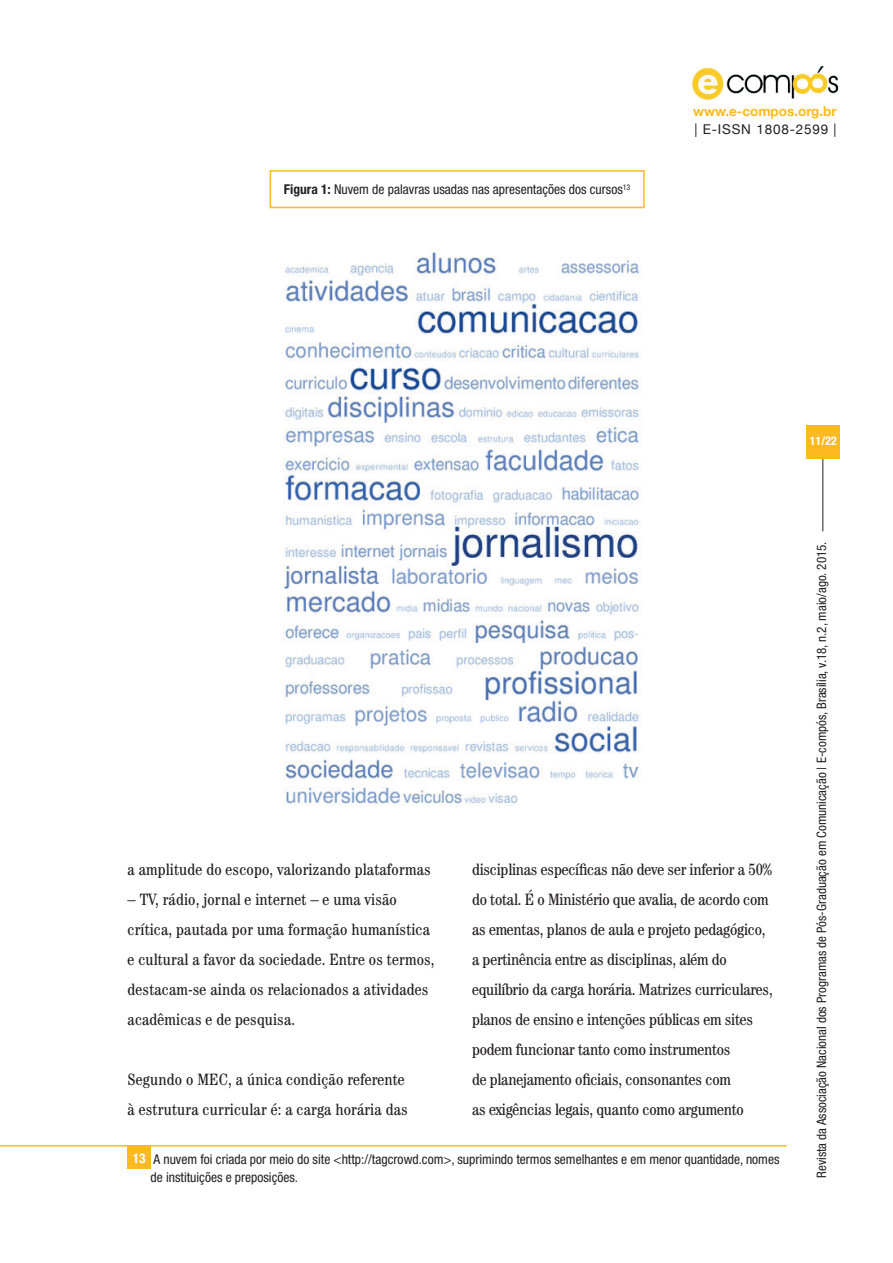
<style>
.page{position:relative;width:893px;height:1263px;background:#fff}
.page>*{position:absolute;margin:0;border:0;box-sizing:border-box;transform-origin:0 0}
.t1{font:condensed 16.5px/30px "Century IT Cby BT";letter-spacing:-.01em;color:#231f20}
.t2{font:condensed 16.5px/30px "Century IT Cby BT";letter-spacing:.01em;color:#231f20}
.t3{font:condensed 13.5px/18px "Helvetica Neue LT Pro";color:#231f20}
.t4{font:condensed 13.5px "Helvetica Neue LT Std";color:#231f20}
.t5{font:700 13.5px "Helvetica Neue";color:#fdba20}
.t6{font:13.5px "Helvetica Neue";letter-spacing:.06em;color:#231f20}
.t7{font:condensed 13.05px "Helvetica Neue LT Std";color:#231f20}
.t8{font:700 condensed 12px "Helvetica Neue";color:#fff}
.s1{font-family:"Helvetica Neue LT Pro";font-weight:700}
.s2{font-family:"Helvetica Neue";font-weight:700;color:#fff}
</style>
<div class="page">
<hr style="left:822px;top:455px;width:1px;height:76px;background:#231f20">
<div style="left:806px;top:425px;width:34px;height:33px;background:#fdba20"></div>
<img style="left:692px;top:66px;width:147px;height:34px">
<img style="left:283px;top:252px;width:358px;height:553px">
<div style="left:270px;top:170px;width:375px;height:38px;border:2px solid #fdba20"></div>
<div style="left:128px;top:1145px;width:23px;height:23px;background:#fdba20"></div>
<hr style="left:0;top:1145px;width:787px;height:1px;background:#fdba20">
<p class="t4" style="left:284px;top:181px;width:348px"><span class="s1">Figura 1:</span> Nuvem de palavras usadas nas apresentações dos cursos<sup>13</sup></p>
<p class="t5" style="left:693px;top:99px;width:145px">www.e-compos.org.br</p>
<p class="t6" style="left:694px;top:118px;width:144px">| E-ISSN 1808-2599 |</p>
<p class="t8" style="left:810px;top:431px;width:29px">11/22</p>
<p class="t2" style="left:128px;top:854px;width:305px">a amplitude do escopo, valorizando plataformas</p>
<p class="t2" style="left:128px;top:884px;width:308px">– TV, rádio, jornal e internet – e uma visão crítica, pautada por uma formação humanística e cultural a favor da sociedade. Entre os termos, destacam-se ainda os relacionados a atividades acadêmicas e de pesquisa.</p>
<p class="t2" style="left:128px;top:1064px;width:282px">Segundo o MEC, a única condição referente à estrutura curricular é: a carga horária das</p>
<p class="t1" style="left:472px;top:854px;width:302px">disciplinas específicas não deve ser inferior a 50% do total. É o Ministério que avalia, de acordo com as ementas, planos de aula e projeto pedagógico, a pertinência entre as disciplinas, além do equilíbrio da carga horária. Matrizes curriculares, planos de ensino e intenções públicas em sites podem funcionar tanto como instrumentos<br>de planejamento oficiais, consonantes com<br>as exigências legais, quanto como argumento</p>
<p class="t3" style="left:151px;top:1150px;width:630px;text-indent:-18px"><span class="s2">13</span> A nuvem foi criada por meio do site &lt;http://tagcrowd.com&gt;, suprimindo termos semelhantes e em menor quantidade, nomes de instituições e preposições.</p>
<p class="t7" style="left:814px;top:1178px;width:638px;rotate:-90deg">Revista da Associação Nacional dos Programas de Pós-Graduação em Comunicação | E-compós, Brasília, v.18, n.2, maio/ago. 2015.</p>
</div>
